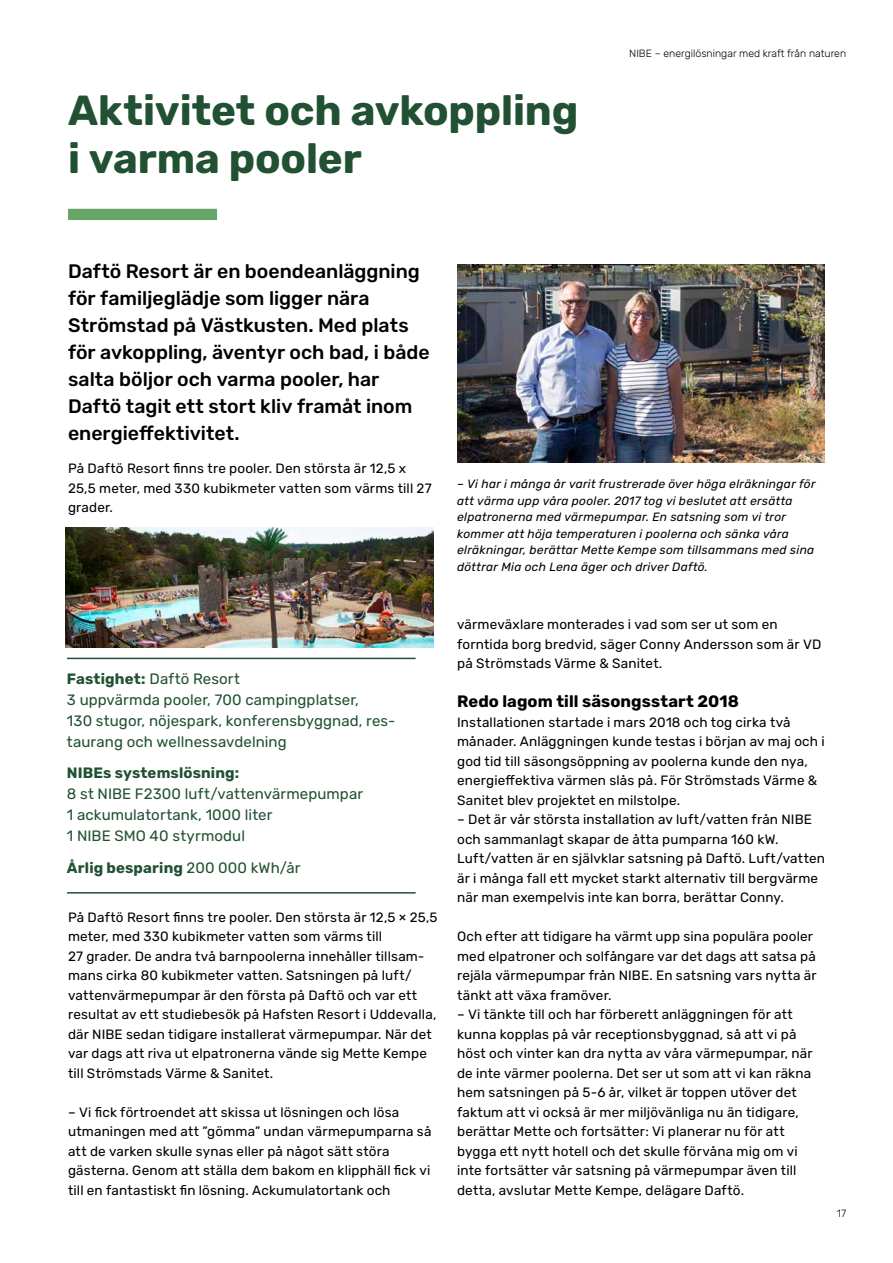
<style>
.page{position:relative;width:893px;height:1263px;background:#fff}
.page>*{position:absolute;margin:0;border:0;box-sizing:border-box;transform-origin:0 0}
.t1{font:700 42px/48px "Rubik";letter-spacing:-.005em;color:#215132}
.t2{font:500 19.5px/27px "Rubik";color:#000}
.t3{font:700 16.5px "Rubik";letter-spacing:.005em;color:#000}
.t4{font:15px/21px "Rubik";letter-spacing:.005em;color:#215132}
.t5{font:700 15px "Rubik";letter-spacing:.01em;color:#215132}
.t6{font:13.5px/19.5px "Rubik";letter-spacing:.01em;color:#000}
.t7{font:italic 12px/16.5px "Rubik";letter-spacing:.025em;color:#000}
.t8{font:300 10.5px "Rubik";color:#000}
.s1{font-weight:700}
.s2{font-weight:400}
</style>
<div class="page">
<img style="left:457px;top:265px;width:368px;height:197px">
<img style="left:65px;top:527px;width:368px;height:121px">
<div style="left:68px;top:209px;width:149px;height:11px;background:#67a568"></div>
<hr style="left:67px;top:658px;width:349px;height:1px;background:#215132">
<hr style="left:67px;top:892px;width:349px;height:1px;background:#215132">
<h1 class="t1" style="left:68px;top:88px;width:512px">Aktivitet och avkoppling i varma pooler</h1>
<p class="t8" style="left:629px;top:47px;width:219px">NIBE – energilösningar med kraft från naturen</p>
<p class="t2" style="left:68px;top:259px;width:363px">Daftö Resort är en boendeanläggning för familjeglädje som ligger nära Strömstad på Västkusten. Med plats för avkoppling, äventyr och bad, i både salta böljor och varma pooler, har Daftö tagit ett stort kliv framåt inom energieffektivitet.</p>
<p class="t6" style="left:68px;top:459px;width:365px">På Daftö Resort finns tre pooler. Den största är 12,5 x<br>25,5 meter, med 330 kubikmeter vatten som värms till 27 grader.</p>
<p class="t4" style="left:67px;top:669px;width:330px"><span class="s1">Fastighet:</span> Daftö Resort<br>3 uppvärmda pooler, 700 campingplatser,<br>130 stugor, nöjespark, konferensbyggnad, res&shy;taurang och wellnessavdelning</p>
<p class="t5" style="left:67px;top:765px;width:174px">NIBEs systemslösning:</p>
<p class="t4" style="left:67px;top:784px;width:298px">8 st NIBE F2300 luft/vattenvärmepumpar<br>1 ackumulatortank, 1000 liter<br>1 NIBE SMO 40 styrmodul</p>
<p class="t5" style="left:67px;top:859px;width:235px">Årlig besparing <span class="s2">200 000 kWh/år</span></p>
<p class="t6" style="left:68px;top:908px;width:371px">På Daftö Resort finns tre pooler. Den största är 12,5 × 25,5 meter, med 330 kubikmeter vatten som värms till<br>27 grader. De andra två barnpoolerna innehåller tillsam&shy;mans cirka 80 kubikmeter vatten. Satsningen på luft/ vattenvärmepumpar är den första på Daftö och var ett resultat av ett studiebesök på Hafsten Resort i Uddevalla, där NIBE sedan tidigare installerat värmepumpar. När det var dags att riva ut elpatronerna vände sig Mette Kempe till Strömstads Värme &amp; Sanitet.</p>
<p class="t6" style="left:68px;top:1103px;width:365px">– Vi fick förtroendet att skissa ut lösningen och lösa utmaningen med att ”gömma” undan värmepumparna så att de varken skulle synas eller på något sätt störa gästerna. Genom att ställa dem bakom en klipphäll fick vi till en fantastiskt fin lösning. Ackumulatortank och</p>
<p class="t7" style="left:457px;top:476px;width:360px">– Vi har i många år varit frustrerade över höga elräkningar för att värma upp våra pooler. 2017 tog vi beslutet att ersätta elpatronerna med värmepumpar. En satsning som vi tror kommer att höja temperaturen i poolerna och sänka våra elräkningar, berättar Mette Kempe som tillsammans med sina döttrar Mia och Lena äger och driver Daftö.</p>
<p class="t6" style="left:457px;top:615px;width:366px">värmeväxlare monterades i vad som ser ut som en forntida borg bredvid, säger Conny Andersson som är VD på Strömstads Värme &amp; Sanitet.</p>
<p class="t3" style="left:457px;top:692px;width:283px">Redo lagom till säsongsstart 2018</p>
<p class="t6" style="left:457px;top:713px;width:369px">Installationen startade i mars 2018 och tog cirka två månader. Anläggningen kunde testas i början av maj och i god tid till säsongsöppning av poolerna kunde den nya, energieffektiva värmen slås på. För Strömstads Värme &amp; Sanitet blev projektet en milstolpe.</p>
<p class="t6" style="left:457px;top:810px;width:369px">– Det är vår största installation av luft/vatten från NIBE och sammanlagt skapar de åtta pumparna 160 kW.<br>Luft/vatten är en självklar satsning på Daftö. Luft/vatten är i många fall ett mycket starkt alternativ till bergvärme när man exempelvis inte kan borra, berättar Conny.</p>
<p class="t6" style="left:457px;top:927px;width:361px">Och efter att tidigare ha värmt upp sina populära pooler med elpatroner och solfångare var det dags att satsa på rejäla värmepumpar från NIBE. En satsning vars nytta är tänkt att växa framöver.</p>
<p class="t6" style="left:457px;top:1005px;width:357px">– Vi tänkte till och har förberett anläggningen för att kunna kopplas på vår receptionsbyggnad, så att vi på höst och vinter kan dra nytta av våra värmepumpar, när de inte värmer poolerna. Det ser ut som att vi kan räkna hem satsningen på 5-6 år, vilket är toppen utöver det faktum att vi också är mer miljövänliga nu än tidigare, berättar Mette och fortsätter: Vi planerar nu för att bygga ett nytt hotell och det skulle förvåna mig om vi inte fortsätter vår satsning på värmepumpar även till detta, avslutar Mette Kempe, delägare Daftö.</p>
<p class="t8" style="left:837px;top:1208px;width:11px">17</p>
</div>
